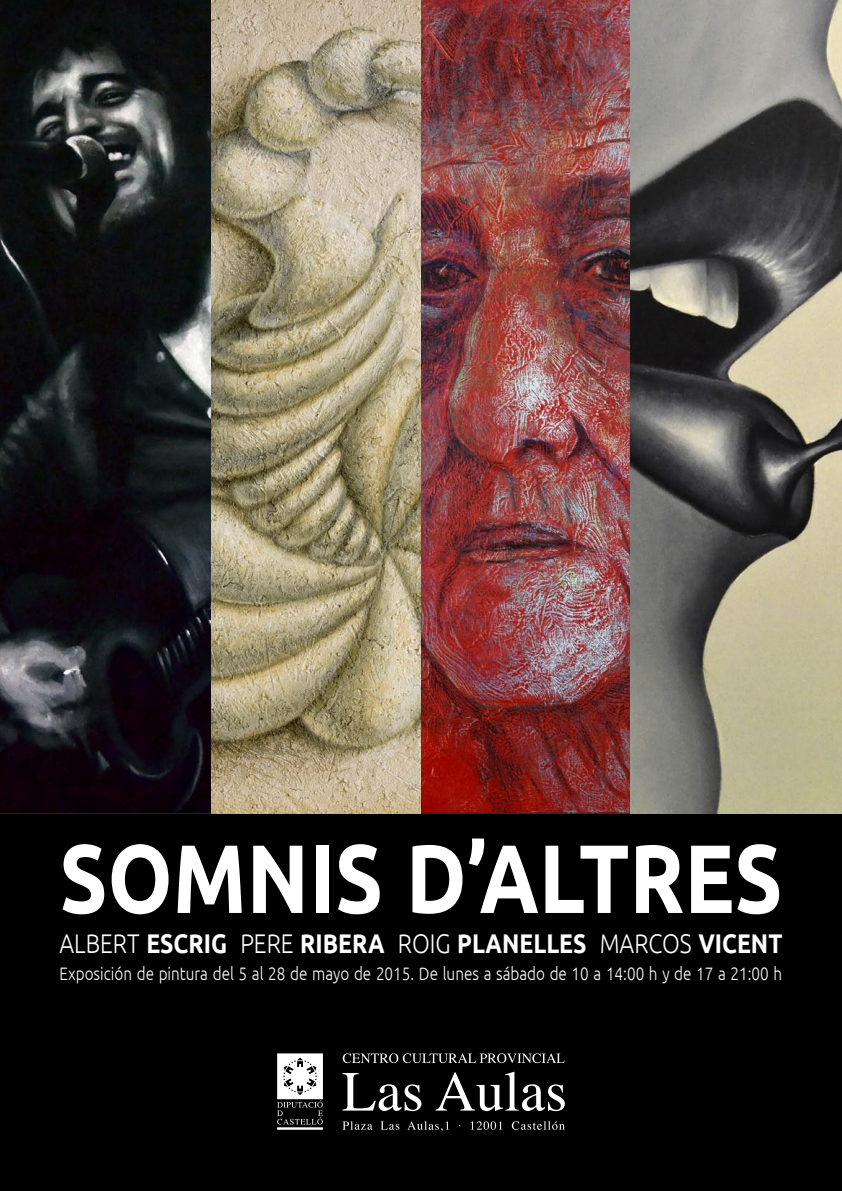
<style>
.page{position:relative;width:842px;height:1191px;background:#000}
.page>*{position:absolute;margin:0;border:0;box-sizing:border-box;transform-origin:0 0}
.t1{font:700 97px "Ubuntu";color:#fff;scale:.85 1}
.t2{font:700 27px "Ubuntu";color:#fff;scale:.85 1}
.t3{font:300 18px "Ubuntu";color:#fff;scale:.85 1}
.s1{font-weight:300}
</style>
<div class="page">
<svg style="left:342px;top:1053px;width:223px;height:78px"></svg>
<svg style="left:277px;top:1053px;width:46px;height:76px"></svg>
<img style="left:0;top:0;width:842px;height:814px">
<h1 class="t1" style="left:60px;top:819px;width:852px">SOMNIS D’ALTRES</h1>
<h2 class="t2" style="left:60px;top:927px;width:852px"><span class="s1">ALBERT</span> ESCRIG <span class="s1">PERE</span> RIBERA <span class="s1">ROIG</span> PLANELLES <span class="s1">MARCOS</span> VICENT</h2>
<p class="t3" style="left:60px;top:963px;width:852px">Exposición de pintura del 5 al 28 de mayo de 2015. De lunes a sábado de 10 a 14:00 h y de 17 a 21:00 h</p>
</div>
